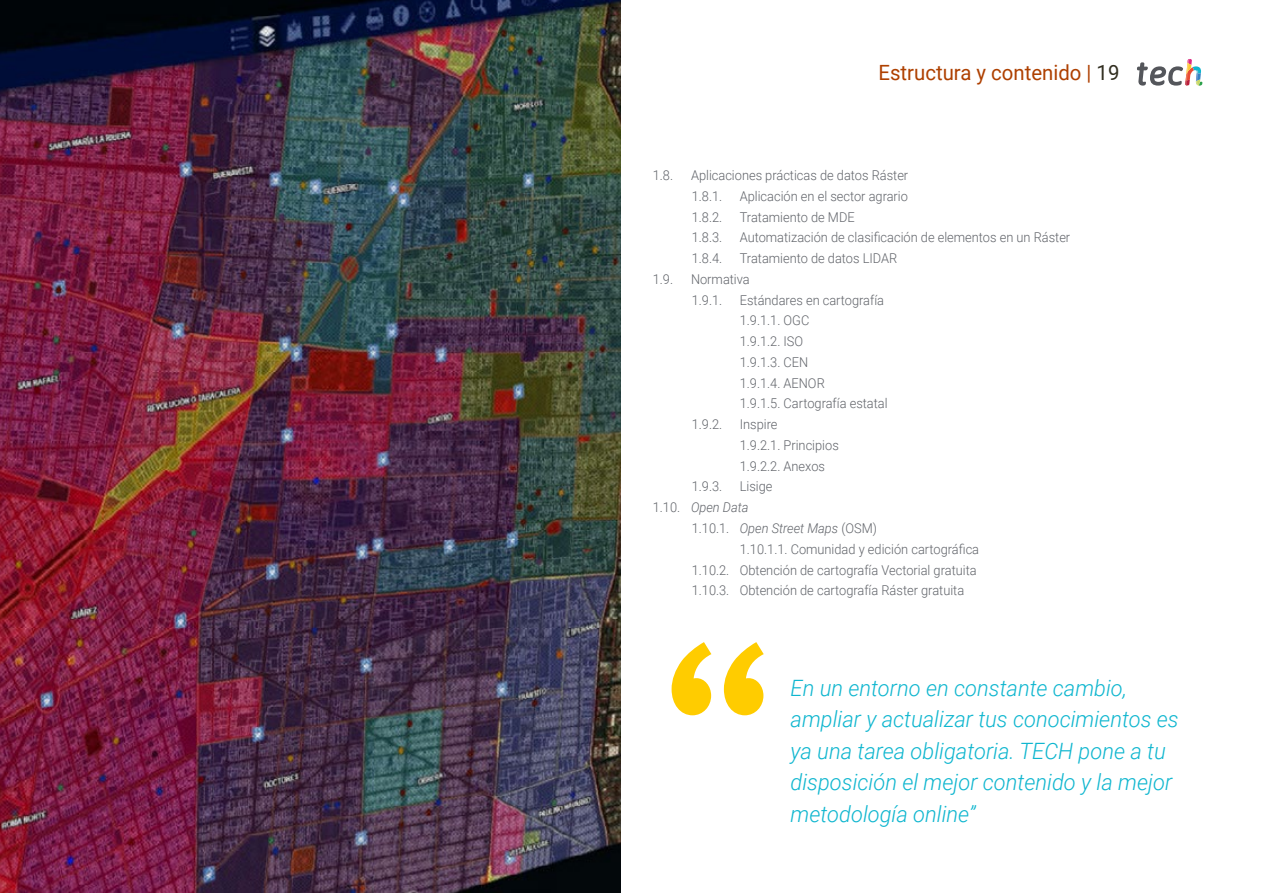
<style>
.page{position:relative;width:1263px;height:893px;background:#fff}
.page>*{position:absolute;margin:0;border:0;box-sizing:border-box;transform-origin:0 0}
.t1{font:italic 300 22.5px/31.5px "Roboto";color:#0fb6cf}
.t2{font:21px "Roboto";color:#ae4000}
.t3{font:300 13.5px/20.7px "Roboto";color:#61646a;scale:.95 1}
.t4{font:italic 300 13.5px "Roboto";color:#61646a;scale:.95 1}
.s1{color:#312e20}
.s2{font-style:italic}
.s3{font-style:normal}
</style>
<div class="page">
<svg style="left:1137px;top:59px;width:65px;height:27px"></svg>
<img style="left:0;top:0;width:621px;height:893px">
<svg style="left:672px;top:642px;width:92px;height:73px"></svg>
<h2 class="t2" style="left:878px;top:57px;width:242px">Estructura y contenido | <span class="s1">19</span></h2>
<p class="t3" style="left:653px;top:165px;width:23px">1.8.</p>
<p class="t3" style="left:691px;top:165px;width:230px">Aplicaciones prácticas de datos Ráster<br>1.8.1.</p>
<p class="t3" style="left:740px;top:185px;width:179px">Aplicación en el sector agrario</p>
<p class="t3" style="left:692px;top:206px;width:34px">1.8.2.</p>
<p class="t3" style="left:740px;top:206px;width:123px">Tratamiento de MDE</p>
<p class="t3" style="left:692px;top:227px;width:34px">1.8.3.</p>
<p class="t3" style="left:740px;top:227px;width:349px">Automatización de clasificación de elementos en un Ráster</p>
<p class="t3" style="left:692px;top:248px;width:34px">1.8.4.</p>
<p class="t3" style="left:740px;top:248px;width:167px">Tratamiento de datos LIDAR</p>
<p class="t3" style="left:653px;top:268px;width:23px">1.9.</p>
<p class="t3" style="left:691px;top:268px;width:63px">Normativa<br>1.9.1.</p>
<p class="t3" style="left:740px;top:289px;width:157px">Estándares en cartografía<br>1.9.1.1. OGC<br>1.9.1.2. ISO<br>1.9.1.3. CEN<br>1.9.1.4. AENOR<br>1.9.1.5. Cartografía estatal</p>
<p class="t3" style="left:692px;top:414px;width:34px">1.9.2.</p>
<p class="t3" style="left:740px;top:414px;width:106px">Inspire<br>1.9.2.1. Principios<br>1.9.2.2. Anexos</p>
<p class="t3" style="left:692px;top:476px;width:34px">1.9.3.</p>
<p class="t3" style="left:653px;top:476px;width:128px;text-indent:87px">Lisige<br>1.10. <span class="s2">Open Data</span></p>
<p class="t4" style="left:692px;top:519px;width:197px"><span class="s3">1.10.1.</span> Open Street Maps <span class="s3">(OSM)</span></p>
<p class="t3" style="left:740px;top:538px;width:253px">1.10.1.1. Comunidad y edición cartográfica</p>
<p class="t3" style="left:692px;top:559px;width:301px">1.10.2. Obtención de cartografía Vectorial gratuita</p>
<p class="t3" style="left:692px;top:580px;width:288px">1.10.3. Obtención de cartografía Ráster gratuita</p>
<h1 class="t1" style="left:790px;top:671px;width:390px">En un entorno en constante cambio, ampliar y actualizar tus conocimientos es ya una tarea obligatoria. TECH pone a tu disposición el mejor contenido y la mejor metodología online”</h1>
</div>
